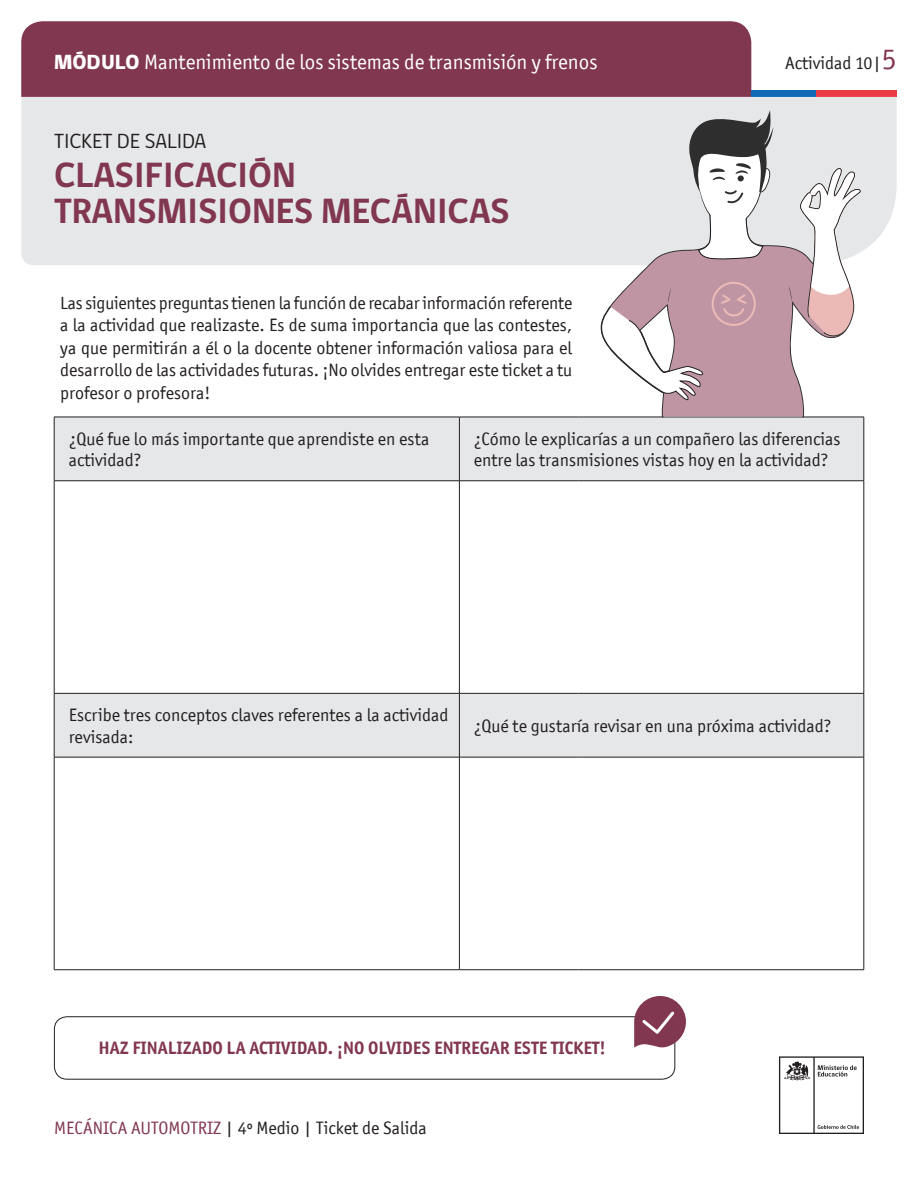
<style>
.page{position:relative;width:918px;height:1188px;background:#fff}
.page>*{position:absolute;margin:0;border:0;box-sizing:border-box;transform-origin:0 0}
.t1{font:700 36px/36px "gob CL";color:#823751}
.t2{font:21px "Officina San ITC";color:#fff}
.t3{font:21px "gob CL";color:#231f20}
.t4{font:18px/22.5px "Officina San ITC";color:#231f20}
.t5{font:700 18px "Officina San ITC";color:#823751}
.s1{font-family:"gob CL";font-weight:800}
.s2{font-size:30px;color:#823751}
.s3{color:#823751}
</style>
<div class="page">
<svg style="left:779px;top:1056px;width:85px;height:78px"></svg>
<div style="left:21px;top:21px;width:730px;height:76px;background:#823751"></div>
<div style="left:751px;top:90px;width:65px;height:7px;background:#0f69b4"></div>
<div style="left:816px;top:90px;width:81px;height:7px;background:#eb3c46"></div>
<div style="left:21px;top:97px;width:876px;height:168px;background:#e6e7e9"></div>
<div style="left:54px;top:1016px;width:621px;height:63px;border:1px solid #231f20;border-radius:13px"></div>
<svg style="left:634px;top:996px;width:52px;height:53px"></svg>
<svg style="left:55px;top:418px;width:809px;height:339px;fill:#e6e7e9"></svg>
<div style="left:459px;top:481px;width:405px;height:212px;background:#fff"></div>
<hr style="left:459px;top:417px;width:1px;height:64px;background:#231f20">
<hr style="left:864px;top:417px;width:1px;height:64px;background:#231f20">
<hr style="left:54px;top:481px;width:1px;height:212px;background:#231f20">
<hr style="left:459px;top:481px;width:1px;height:212px;background:#231f20">
<hr style="left:864px;top:481px;width:1px;height:212px;background:#231f20">
<hr style="left:54px;top:693px;width:405px;height:1px;background:#231f20">
<hr style="left:54px;top:694px;width:1px;height:63px;background:#231f20">
<hr style="left:459px;top:693px;width:119px;height:1px;background:#231f20">
<hr style="left:459px;top:694px;width:1px;height:63px;background:#231f20">
<hr style="left:578px;top:693px;width:286px;height:1px;background:#231f20">
<hr style="left:864px;top:694px;width:1px;height:63px;background:#231f20">
<hr style="left:54px;top:757px;width:405px;height:1px;background:#231f20">
<hr style="left:459px;top:757px;width:119px;height:1px;background:#231f20">
<hr style="left:578px;top:757px;width:286px;height:1px;background:#231f20">
<hr style="left:864px;top:757px;width:1px;height:213px;background:#231f20">
<hr style="left:54px;top:757px;width:1px;height:213px;background:#231f20">
<hr style="left:459px;top:757px;width:1px;height:213px;background:#231f20">
<hr style="left:54px;top:969px;width:405px;height:1px;background:#231f20">
<hr style="left:459px;top:969px;width:119px;height:1px;background:#231f20">
<hr style="left:578px;top:969px;width:286px;height:1px;background:#231f20">
<hr style="left:54px;top:417px;width:405px;height:1px;background:#231f20">
<hr style="left:54px;top:417px;width:1px;height:64px;background:#231f20">
<hr style="left:459px;top:417px;width:119px;height:1px;background:#231f20">
<hr style="left:578px;top:417px;width:286px;height:1px;background:#231f20">
<hr style="left:54px;top:481px;width:405px;height:1px;background:#231f20">
<hr style="left:459px;top:481px;width:119px;height:1px;background:#231f20">
<hr style="left:578px;top:481px;width:286px;height:1px;background:#231f20">
<svg style="left:603px;top:211px;width:250px;height:206px;fill:#bf95a4"></svg>
<svg style="left:601px;top:288px;width:103px;height:114px"></svg>
<svg style="left:689px;top:110px;width:84px;height:150px"></svg>
<svg style="left:712px;top:282px;width:44px;height:44px;background:#c79ca7"></svg>
<svg style="left:789px;top:286px;width:3px;height:15px"></svg>
<svg style="left:799px;top:168px;width:62px;height:168px"></svg>
<p class="t2" style="left:54px;top:50px;width:545px"><span class="s1">MÓDULO</span> Mantenimiento de los sistemas de transmisión y frenos</p>
<p class="t4" style="left:785px;top:52px;width:113px">Actividad 10|<span class="s2">5</span></p>
<p class="t3" style="left:54px;top:127px;width:154px">TICKET DE SALIDA</p>
<p class="t1" style="left:54px;top:158px;width:457px">CLASIFICACIÓN<br>TRANSMISIONES MECÁNICAS</p>
<p class="t4" style="left:60px;top:292px;width:514px;text-align:justify">Las siguientes preguntas tienen la función de recabar información referente a la actividad que realizaste. Es de suma importancia que las contestes, ya que permitirán a él o la docente obtener información valiosa para el desarrollo de las actividades futuras. ¡No olvides entregar este ticket a tu profesor o profesora!</p>
<p class="t4" style="left:69px;top:428px;width:362px;line-height:21.6px">¿Qué fue lo más importante que aprendiste en esta actividad?</p>
<p class="t4" style="left:474px;top:428px;width:368px;line-height:21.6px">¿Cómo le explicarías a un compañero las diferencias entre las transmisiones vistas hoy en la actividad?</p>
<p class="t4" style="left:69px;top:704px;width:381px;line-height:21.6px">Escribe tres conceptos claves referentes a la actividad revisada:</p>
<p class="t4" style="left:474px;top:714px;width:359px">¿Qué te gustaría revisar en una próxima actividad?</p>
<p class="t5" style="left:98px;top:1037px;width:509px">HAZ FINALIZADO LA ACTIVIDAD. ¡NO OLVIDES ENTREGAR ESTE TICKET!</p>
<p class="t4" style="left:54px;top:1117px;width:374px"><span class="s3">MECÁNICA AUTOMOTRIZ</span> | 4º Medio | Ticket de Salida</p>
</div>
